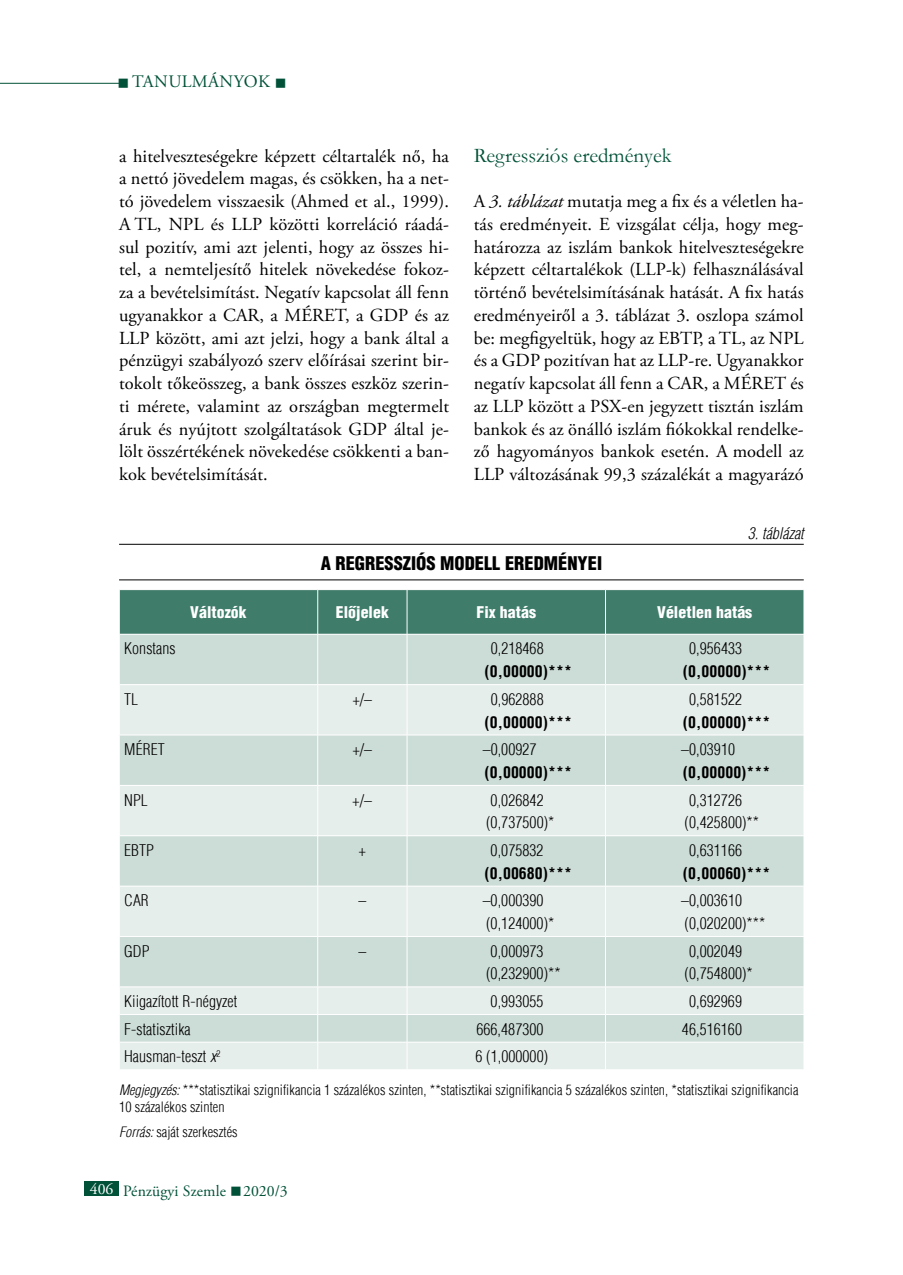
<style>
.page{position:relative;width:903px;height:1275px;background:#fff}
.page>*{position:absolute;margin:0;border:0;box-sizing:border-box;transform-origin:0 0}
.t1{font:21px "Garamond";color:#005138}
.t2{font:18.38px/22.8px "Adobe Garamond Pro";letter-spacing:.005em;color:#000;text-align:justify}
.t3{font:900 condensed 18.38px "H Helvetica";color:#000}
.t4{font:17.5px "Adobe Garamond Pro";letter-spacing:.175em;color:#005138}
.t5{font:300 condensed 15.75px/22.8px "H Helvetica";letter-spacing:.005em;color:#000}
.t6{font:700 condensed 15.75px "H Helvetica";letter-spacing:.005em;color:#000}
.t7{font:900 condensed 15.75px "H Helvetica";letter-spacing:.005em;color:#fff}
.t8{font:15.75px "Adobe Garamond Pro";color:#005138}
.t9{font:italic 300 condensed 15.75px "H Helvetica";letter-spacing:.005em;color:#000}
.t10{font:300 condensed 14px/17.5px "H Helvetica";letter-spacing:.005em;color:#000}
.s1{font-style:italic}
.s2{color:#fff}
</style>
<div class="page">
<hr style="left:0;top:83px;width:119px;height:1px;background:#005138">
<div style="left:84px;top:1181px;width:35px;height:15px;background:#005138"></div>
<hr style="left:119px;top:544px;width:685px;height:1px;background:#000">
<hr style="left:119px;top:579px;width:685px;height:1px;background:#000">
<div style="left:120px;top:590px;width:684px;height:44px;background:#407c6a"></div>
<div style="left:120px;top:635px;width:684px;height:49px;background:#ccdcd7"></div>
<svg style="left:120px;top:685px;width:684px;height:384px;background:#dae5e1"></svg>
<hr style="left:317px;top:590px;width:1px;height:44px;background:#fff">
<hr style="left:407px;top:590px;width:1px;height:44px;background:#fff">
<hr style="left:605px;top:590px;width:1px;height:44px;background:#fff">
<hr style="left:317px;top:634px;width:1px;height:50px;background:#fff">
<hr style="left:407px;top:634px;width:1px;height:50px;background:#fff">
<hr style="left:605px;top:634px;width:1px;height:50px;background:#fff">
<hr style="left:317px;top:685px;width:1px;height:50px;background:#fff">
<hr style="left:407px;top:685px;width:1px;height:50px;background:#fff">
<hr style="left:605px;top:685px;width:1px;height:50px;background:#fff">
<hr style="left:119px;top:735px;width:199px;height:1px;background:#fff">
<hr style="left:318px;top:735px;width:89px;height:1px;background:#fff">
<hr style="left:317px;top:735px;width:1px;height:50px;background:#fff">
<hr style="left:407px;top:735px;width:198px;height:1px;background:#fff">
<hr style="left:407px;top:735px;width:1px;height:50px;background:#fff">
<hr style="left:605px;top:735px;width:199px;height:1px;background:#fff">
<hr style="left:605px;top:735px;width:1px;height:50px;background:#fff">
<hr style="left:119px;top:785px;width:199px;height:1px;background:#fff">
<hr style="left:318px;top:785px;width:89px;height:1px;background:#fff">
<hr style="left:317px;top:786px;width:1px;height:49px;background:#fff">
<hr style="left:407px;top:785px;width:198px;height:1px;background:#fff">
<hr style="left:407px;top:786px;width:1px;height:49px;background:#fff">
<hr style="left:605px;top:785px;width:199px;height:1px;background:#fff">
<hr style="left:605px;top:786px;width:1px;height:49px;background:#fff">
<hr style="left:119px;top:835px;width:199px;height:1px;background:#fff">
<hr style="left:318px;top:835px;width:89px;height:1px;background:#fff">
<hr style="left:317px;top:836px;width:1px;height:50px;background:#fff">
<hr style="left:407px;top:835px;width:198px;height:1px;background:#fff">
<hr style="left:407px;top:836px;width:1px;height:50px;background:#fff">
<hr style="left:605px;top:835px;width:199px;height:1px;background:#fff">
<hr style="left:605px;top:836px;width:1px;height:50px;background:#fff">
<hr style="left:119px;top:886px;width:199px;height:1px;background:#fff">
<hr style="left:318px;top:886px;width:89px;height:1px;background:#fff">
<hr style="left:317px;top:886px;width:1px;height:50px;background:#fff">
<hr style="left:407px;top:886px;width:198px;height:1px;background:#fff">
<hr style="left:407px;top:886px;width:1px;height:50px;background:#fff">
<hr style="left:605px;top:886px;width:199px;height:1px;background:#fff">
<hr style="left:605px;top:886px;width:1px;height:50px;background:#fff">
<hr style="left:119px;top:936px;width:199px;height:1px;background:#fff">
<hr style="left:318px;top:936px;width:89px;height:1px;background:#fff">
<hr style="left:317px;top:937px;width:1px;height:50px;background:#fff">
<hr style="left:407px;top:936px;width:198px;height:1px;background:#fff">
<hr style="left:407px;top:937px;width:1px;height:50px;background:#fff">
<hr style="left:605px;top:936px;width:199px;height:1px;background:#fff">
<hr style="left:605px;top:937px;width:1px;height:50px;background:#fff">
<hr style="left:119px;top:987px;width:199px;height:1px;background:#fff">
<hr style="left:318px;top:987px;width:89px;height:1px;background:#fff">
<hr style="left:407px;top:987px;width:198px;height:1px;background:#fff">
<hr style="left:605px;top:987px;width:199px;height:1px;background:#fff">
<hr style="left:119px;top:1014px;width:199px;height:1px;background:#fff">
<hr style="left:318px;top:1014px;width:89px;height:1px;background:#fff">
<hr style="left:407px;top:1014px;width:198px;height:1px;background:#fff">
<hr style="left:605px;top:1014px;width:199px;height:1px;background:#fff">
<hr style="left:119px;top:1042px;width:199px;height:1px;background:#fff">
<hr style="left:318px;top:1042px;width:89px;height:1px;background:#fff">
<svg style="left:317px;top:988px;width:1px;height:81px"></svg>
<hr style="left:407px;top:1042px;width:198px;height:1px;background:#fff">
<svg style="left:407px;top:988px;width:1px;height:81px"></svg>
<hr style="left:605px;top:1042px;width:199px;height:1px;background:#fff">
<svg style="left:605px;top:988px;width:1px;height:81px"></svg>
<p class="t4" style="left:118px;top:71px;width:170px">■tanulmányok ■</p>
<p class="t2" style="left:119px;top:145px;width:332px">a hitelveszteségekre képzett céltartalék nő, ha a nettó jövedelem magas, és csökken, ha a net&shy;tó jövedelem visszaesik (Ahmed et al., 1999).<br>ATL</p>
<p class="t2" style="left:119px;top:213px;width:331px;text-indent:38px">, NPL és LLP közötti korreláció ráadá&shy;sul pozitív, ami azt jelenti, hogy az összes hi&shy;tel, a nemteljesítő hitelek növekedése fokoz&shy;za a bevételsimítást. Negatív kapcsolat áll fenn ugyanakkor a CAR, a MÉRET, a GDP és az LLP között, ami azt jelzi, hogy a bank által a pénzügyi szabályozó szerv előírásai szerint bir&shy;tokolt tőkeösszeg, a bank összes eszköz szerin&shy;ti mérete, valamint az országban megtermelt áruk és nyújtott szolgáltatások GDP által je&shy;lölt összértékének növekedése csökkenti a ban&shy;kok bevételsimítását.</p>
<p class="t1" style="left:474px;top:141px;width:199px">Regressziós eredmények</p>
<p class="t2" style="left:474px;top:191px;width:331px">A <span class="s1">3. táblázat</span> mutatja meg a fix és a véletlen ha&shy;tás eredményeit. E vizsgálat célja, hogy meg&shy;határozza az iszlám bankok hitelveszteségekre képzett céltartalékok (LLP-k) felhasználásával történő bevételsimításának hatását. A fix hatás eredményeiről a 3. táblázat 3. oszlopa számol be: megfigyeltük, hogy az EBTP, a TL, az NPL és a GDP pozitívan hat az LLP-re. Ugyanakkor negatív kapcsolat áll fenn a CAR, a MÉRET és az LLP között a PSX-en jegyzett tisztán iszlám bankok és az önálló iszlám fiókokkal rendelke&shy;ző hagyományos bankok esetén. A modell az LLP változásának 99,3 százalékát a magyarázó</p>
<p class="t9" style="left:748px;top:524px;width:57px">3. táblázat</p>
<p class="t3" style="left:321px;top:551px;width:283px">A REGRESSZIÓS MODELL EREDMÉNYEI</p>
<p class="t7" style="left:190px;top:603px;width:58px">VÁLTOZÓK</p>
<p class="t7" style="left:336px;top:603px;width:55px">ELŐJELEK</p>
<p class="t7" style="left:476px;top:603px;width:61px">FIX HATÁS</p>
<p class="t7" style="left:657px;top:603px;width:97px">VÉLETLEN HATÁS</p>
<p class="t5" style="left:124px;top:637px;width:53px">Konstans</p>
<p class="t5" style="left:491px;top:637px;width:54px">0,218468</p>
<p class="t6" style="left:484px;top:662px;width:89px">(0,00000)***</p>
<p class="t5" style="left:689px;top:637px;width:54px">0,956433</p>
<p class="t6" style="left:683px;top:662px;width:89px">(0,00000)***</p>
<p class="t5" style="left:124px;top:688px;width:16px">TL</p>
<p class="t5" style="left:353px;top:688px;width:21px">+/–</p>
<p class="t5" style="left:491px;top:688px;width:54px">0,962888</p>
<p class="t6" style="left:484px;top:712px;width:89px">(0,00000)***</p>
<p class="t5" style="left:689px;top:688px;width:54px">0,581522</p>
<p class="t6" style="left:683px;top:712px;width:89px">(0,00000)***</p>
<p class="t5" style="left:124px;top:738px;width:42px">MÉRET</p>
<p class="t5" style="left:353px;top:738px;width:21px">+/–</p>
<p class="t5" style="left:483px;top:738px;width:55px">–0,00927</p>
<p class="t6" style="left:484px;top:763px;width:89px">(0,00000)***</p>
<p class="t5" style="left:681px;top:738px;width:55px">–0,03910</p>
<p class="t6" style="left:683px;top:763px;width:89px">(0,00000)***</p>
<p class="t5" style="left:124px;top:788px;width:25px">NPL</p>
<p class="t5" style="left:353px;top:788px;width:21px">+/–</p>
<p class="t5" style="left:486px;top:788px;width:70px">0,026842 (0,737500)*</p>
<p class="t5" style="left:685px;top:788px;width:76px">0,312726 (0,425800)**</p>
<p class="t5" style="left:124px;top:839px;width:31px">EBTP</p>
<p class="t5" style="left:359px;top:839px;width:8px">+</p>
<p class="t5" style="left:491px;top:839px;width:54px">0,075832</p>
<p class="t6" style="left:484px;top:863px;width:89px">(0,00680)***</p>
<p class="t5" style="left:689px;top:839px;width:54px">0,631166</p>
<p class="t6" style="left:683px;top:863px;width:89px">(0,00060)***</p>
<p class="t5" style="left:124px;top:889px;width:25px">CAR</p>
<p class="t5" style="left:358px;top:889px;width:9px">–</p>
<p class="t5" style="left:483px;top:889px;width:73px">–0,000390 (0,124000)*</p>
<p class="t5" style="left:681px;top:889px;width:86px">–0,003610 (0,020200)***</p>
<p class="t5" style="left:124px;top:939px;width:27px">GDP</p>
<p class="t5" style="left:358px;top:939px;width:9px">–</p>
<p class="t5" style="left:486px;top:939px;width:76px">0,000973 (0,232900)**</p>
<p class="t5" style="left:684px;top:939px;width:70px">0,002049 (0,754800)*</p>
<p class="t5" style="left:124px;top:990px;width:115px">Kiigazított R-négyzet</p>
<p class="t5" style="left:491px;top:990px;width:54px">0,993055</p>
<p class="t5" style="left:689px;top:990px;width:54px">0,692969</p>
<p class="t5" style="left:124px;top:1017px;width:68px">F-statisztika</p>
<p class="t5" style="left:476px;top:1017px;width:69px">666,487300</p>
<p class="t5" style="left:682px;top:1017px;width:62px">46,516160</p>
<p class="t5" style="left:124px;top:1045px;width:98px">Hausman-teszt <span class="s1">x</span><sup>2</sup></p>
<p class="t5" style="left:476px;top:1045px;width:74px">6 (1,000000)</p>
<p class="t10" style="left:119px;top:1080px;width:681px"><span class="s1">Megjegyzés:</span> ***statisztikai szignifikancia 1 százalékos szinten, **statisztikai szignifikancia 5 százalékos szinten, *statisztikai szignifikancia<br>10 százalékos szinten</p>
<p class="t10" style="left:119px;top:1122px;width:120px"><span class="s1">Forrás:</span> saját szerkesztés</p>
<p class="t8" style="left:90px;top:1181px;width:199px"><span class="s2">406</span> Pénzügyi Szemle ■ 2020/3</p>
</div>
